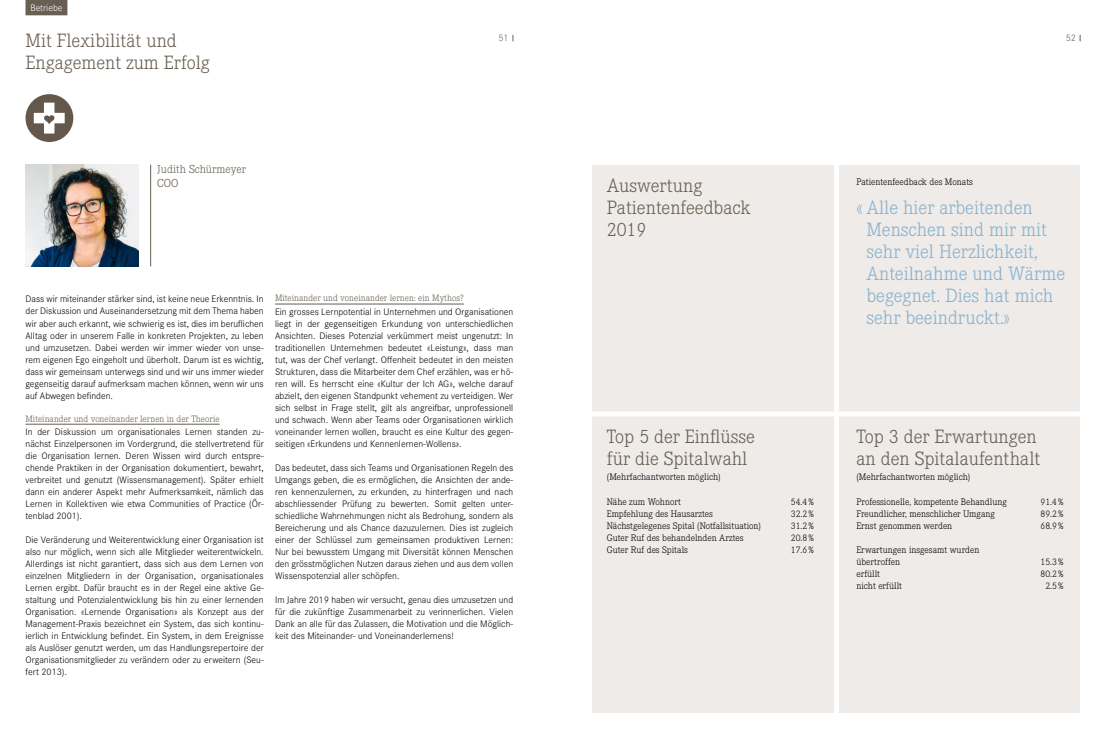
<style>
.page{position:relative;width:1106px;height:738px;background:#fff}
.page>*{position:absolute;margin:0;border:0;box-sizing:border-box;transform-origin:0 0}
.t1{font:300 20px/22px "Corporate E";color:#685e52}
.t2{font:300 20px/22px "Corporate E";color:#87b1ce}
.t3{font:300 12px/14.7px "Corporate E";color:#685e52}
.t4{font:300 9.8px/12px "Corporate S";color:#000;text-align:justify}
.t5{font:300 9.8px/12px "Corporate E";color:#000}
.t6{font:300 9.8px "Corporate S";color:#fff}
.t7{font:300 9.8px "Corporate S";color:#685e52}
.t8{font:300 9.6px "Corporate E";color:#685e52}
</style>
<div class="page">
<div style="left:592px;top:164px;width:487px;height:547px;background:#eeebe8"></div>
<div style="left:26px;top:0;width:41px;height:15px;background:#685e52"></div>
<div style="left:592px;top:411px;width:497px;height:5px;background:#fff"></div>
<div style="left:834px;top:164px;width:5px;height:562px;background:#fff"></div>
<div style="left:26px;top:94px;width:47px;height:48px;background:#64584d;border-radius:50%"></div>
<svg style="left:34px;top:102px;width:31px;height:31px"></svg>
<hr style="left:26px;top:423px;width:194px;height:1px;background:#685e52">
<hr style="left:275px;top:303px;width:189px;height:1px;background:#685e52">
<hr style="left:150px;top:164px;width:1px;height:102px;background:#685e52">
<img style="left:26px;top:164px;width:113px;height:102px">
<p class="t6" style="left:30px;top:1px;width:34px">Betriebe</p>
<h1 class="t1" style="left:26px;top:29px;width:186px">Mit Flexibilität und<br>Engagement zum Erfolg</h1>
<p class="t7" style="left:498px;top:32px;width:12px">51</p>
<p class="t7" style="left:1065px;top:32px;width:12px">52</p>
<p class="t3" style="left:157px;top:161px;width:90px">Judith Schürmeyer<br>COO</p>
<p class="t4" style="left:26px;top:292px;width:240px">Dass wir miteinander stärker sind, ist keine neue Erkenntnis. In der Diskussion und Auseinandersetzung mit dem Thema haben wir aber auch erkannt, wie schwierig es ist, dies im beruflichen Alltag oder in unserem Falle in konkreten Projekten, zu leben und umzusetzen. Dabei werden wir immer wieder von unse&shy;rem eigenen Ego eingeholt und überholt. Darum ist es wichtig, dass wir gemeinsam unterwegs sind und wir uns immer wieder gegenseitig darauf aufmerksam machen können, wenn wir uns auf Abwegen befinden.</p>
<p class="t8" style="left:26px;top:412px;width:196px">Miteinander und voneinander lernen in der Theorie</p>
<p class="t4" style="left:26px;top:424px;width:240px">In der Diskussion um organisationales Lernen standen zu&shy;nächst Einzelpersonen im Vordergrund, die stellvertretend für die Organisation lernen. Deren Wissen wird durch entspre&shy;chende Praktiken in der Organisation dokumentiert, bewahrt, verbreitet und genutzt (Wissensmanagement). Später erhielt dann ein anderer Aspekt mehr Aufmerksamkeit, nämlich das Lernen in Kollektiven wie etwa Communities of Practice (Ör&shy;tenblad 2001).</p>
<p class="t4" style="left:26px;top:532px;width:240px">Die Veränderung und Weiterentwicklung einer Organisation ist also nur möglich, wenn sich alle Mitglieder weiterentwickeln.<br>Allerdings ist nicht garantiert, dass sich aus dem Lernen von einzelnen Mitgliedern in der Organisation, organisationales Lernen ergibt. Dafür braucht es in der Regel eine aktive Ge&shy;staltung und Potenzialentwicklung bis hin zu einer lernenden Organisation. «Lernende Organisation» als Konzept aus der Management-Praxis bezeichnet ein System, das sich kontinu&shy;ierlich in Entwicklung befindet. Ein System, in dem Ereignisse als Auslöser genutzt werden, um das Handlungsrepertoire der Organisationsmitglieder zu verändern oder zu erweitern (Seu&shy;fert 2013).</p>
<p class="t8" style="left:275px;top:292px;width:190px">Miteinander und voneinander lernen: ein Mythos?</p>
<p class="t4" style="left:275px;top:304px;width:240px">Ein grosses Lernpotential in Unternehmen und Organisationen liegt in der gegenseitigen Erkundung von unterschiedlichen Ansichten. Dieses Potenzial verkümmert meist ungenutzt: In traditionellen Unternehmen bedeutet «Leistung», dass man tut, was der Chef verlangt. Offenheit bedeutet in den meisten Strukturen, dass die Mitarbeiter dem Chef erzählen, was er hö&shy;ren will. Es herrscht eine «Kultur der Ich AG», welche darauf abzielt, den eigenen Standpunkt vehement zu verteidigen. Wer sich selbst in Frage stellt, gilt als angreifbar, unprofessionell und schwach. Wenn aber Teams oder Organisationen wirklich voneinander lernen wollen, braucht es eine Kultur des gegen&shy;seitigen «Erkundens und Kennenlernen-Wollens».</p>
<p class="t4" style="left:275px;top:460px;width:240px">Das bedeutet, dass sich Teams und Organisationen Regeln des Umgangs geben, die es ermöglichen, die Ansichten der ande&shy;ren kennenzulernen, zu erkunden, zu hinterfragen und nach abschliessender Prüfung zu bewerten. Somit gelten unter&shy;schiedliche Wahrnehmungen nicht als Bedrohung, sondern als Bereicherung und als Chance dazuzulernen. Dies ist zugleich einer der Schlüssel zum gemeinsamen produktiven Lernen:<br>Nur bei bewusstem Umgang mit Diversität können Menschen den grösstmöglichen Nutzen daraus ziehen und aus dem vollen Wissenspotenzial aller schöpfen.</p>
<p class="t4" style="left:275px;top:592px;width:240px">Im Jahre 2019 haben wir versucht, genau dies umzusetzen und für die zukünftige Zusammenarbeit zu verinnerlichen. Vielen Dank an alle für das Zulassen, die Motivation und die Möglich&shy;keit des Miteinander- und Voneinanderlernens!</p>
<h1 class="t1" style="left:607px;top:173px;width:146px">Auswertung<br>Patientenfeedback<br>2019</h1>
<p class="t5" style="left:856px;top:175px;width:118px">Patientenfeedback des Monats</p>
<h1 class="t2" style="left:866px;top:196px;width:200px;text-indent:-10px">« Alle hier arbeitenden<br>Menschen sind mir mit sehr viel Herzlichkeit,<br>Anteilnahme und Wärme begegnet. Dies hat mich sehr beeindruckt.»</h1>
<h1 class="t1" style="left:607px;top:425px;width:149px">Top 5 der Einflüsse für die Spitalwahl</h1>
<p class="t5" style="left:607px;top:470px;width:115px">(Mehrfachantworten möglich)</p>
<p class="t5" style="left:607px;top:494px;width:76px">Nähe zum Wohnort</p>
<p class="t5" style="left:791px;top:494px;width:24px">54.4 %</p>
<p class="t5" style="left:607px;top:506px;width:108px">Empfehlung des Hausarztes</p>
<p class="t5" style="left:791px;top:506px;width:24px">32.2 %</p>
<p class="t5" style="left:607px;top:518px;width:156px">Nächstgelegenes Spital (Notfallsituation)</p>
<p class="t5" style="left:791px;top:518px;width:24px">31.2 %</p>
<p class="t5" style="left:607px;top:530px;width:138px">Guter Ruf des behandelnden Arztes</p>
<p class="t5" style="left:791px;top:530px;width:24px">20.8 %</p>
<p class="t5" style="left:607px;top:542px;width:83px">Guter Ruf des Spitals</p>
<p class="t5" style="left:791px;top:542px;width:24px">17.6 %</p>
<h1 class="t1" style="left:856px;top:425px;width:185px">Top 3 der Erwartungen an den Spitalaufenthalt</h1>
<p class="t5" style="left:856px;top:470px;width:115px">(Mehrfachantworten möglich)</p>
<p class="t5" style="left:856px;top:494px;width:152px">Professionelle, kompetente Behandlung</p>
<p class="t5" style="left:1040px;top:494px;width:24px">91.4 %</p>
<p class="t5" style="left:856px;top:506px;width:140px">Freundlicher, menschlicher Umgang</p>
<p class="t5" style="left:1040px;top:506px;width:24px">89.2 %</p>
<p class="t5" style="left:856px;top:518px;width:97px">Ernst genommen werden</p>
<p class="t5" style="left:1040px;top:518px;width:24px">68.9 %</p>
<p class="t5" style="left:856px;top:542px;width:124px">Erwartungen insgesamt wurden übertroffen</p>
<p class="t5" style="left:1040px;top:554px;width:24px">15.3 %</p>
<p class="t5" style="left:856px;top:566px;width:25px">erfüllt</p>
<p class="t5" style="left:1040px;top:566px;width:24px">80.2 %</p>
<p class="t5" style="left:856px;top:578px;width:47px">nicht erfüllt</p>
<p class="t5" style="left:1045px;top:578px;width:20px">2.5 %</p>
</div>
